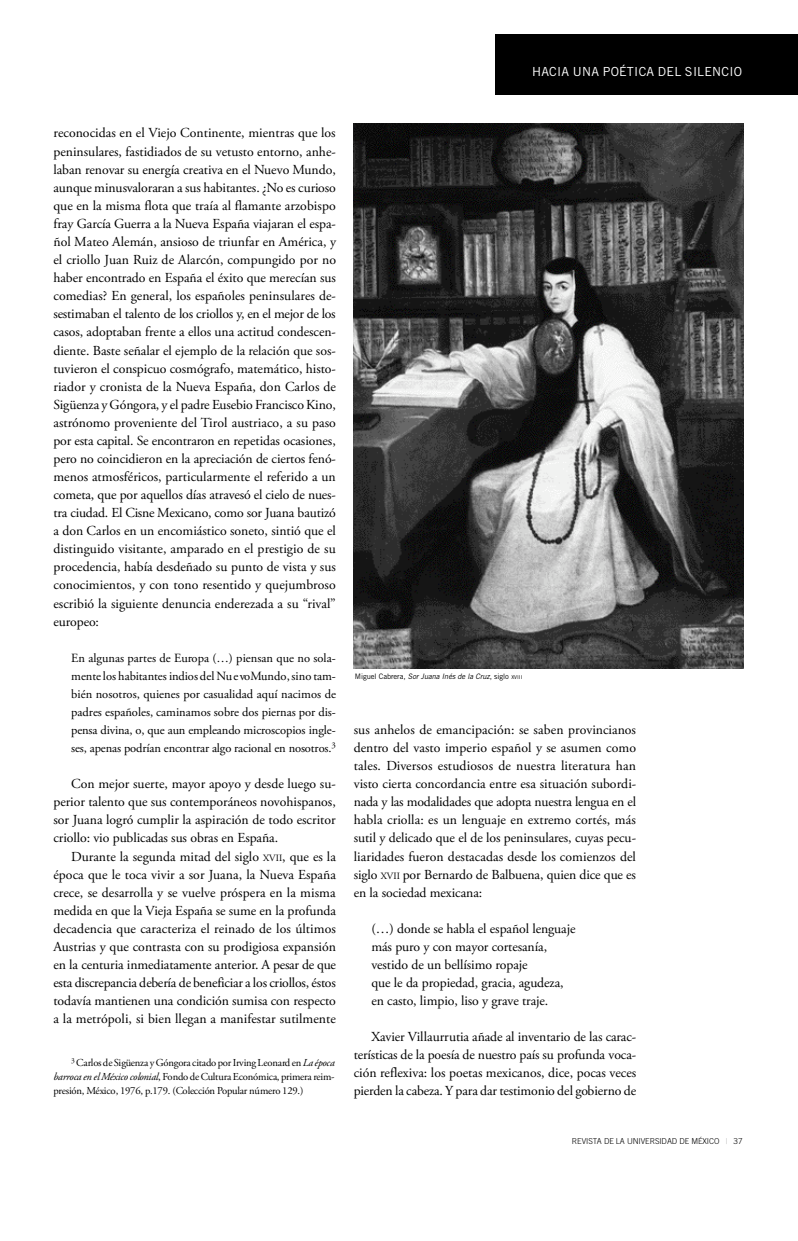
<style>
.page{position:relative;width:798px;height:1241px;background:#fff}
.page>*{position:absolute;margin:0;border:0;box-sizing:border-box;transform-origin:0 0}
.t1{font:13.75px/18.1px "Adobe Garamond Pro";letter-spacing:-.005em;color:#000;text-align:justify}
.t2{font:12.5px/18px "Adobe Garamond Pro";letter-spacing:-.01em;color:#000;text-align:justify}
.t3{font:12.5px "Trade Gothic";letter-spacing:.02em;color:#fff}
.t4{font:10.62px/13.8px "Adobe Garamond Pro";letter-spacing:-.025em;color:#000;text-align:justify}
.t5{font:300 8.12px "Trade Gothic";letter-spacing:-.01em;color:#000}
.t6{font:7.5px "Trade Gothic";letter-spacing:-.01em;color:#000}
.s1{font-size:9.62px}
.s2{font-style:italic}
.s3{font-size:5.25px}
.s4{font-weight:400;color:#bfbfbf}
</style>
<div class="page">
<div style="left:495px;top:34px;width:302px;height:60px;background:#000"></div>
<img style="left:353px;top:123px;width:390px;height:545px">
<p class="t3" style="left:532px;top:67px;width:211px">HACIA UNA POÉTICA DEL SILENCIO</p>
<p class="t1" style="left:53px;top:125px;width:284px">reconocidas en el Viejo Continente, mientras que los peninsulares, fastidiados de su vetusto entorno, anhe&shy;laban renovar su energía creativa en el Nuevo Mundo, aunque minusvaloraran a sus habitantes. ¿No es curioso que en la misma flota que traía al flamante arzobispo fray García Guerra a la Nueva España viajaran el espa&shy;ñol Mateo Alemán, ansioso de triunfar en América, y el criollo Juan Ruiz de Alarcón, compungido por no haber encontrado en España el éxito que merecían sus comedias? En general, los españoles peninsulares de&shy;sestimaban el talento de los criollos y, en el mejor de los casos, adoptaban frente a ellos una actitud condescen&shy;diente. Baste señalar el ejemplo de la relación que sos&shy;tuvieron el conspicuo cosmógrafo, matemático, histo&shy;riador y cronista de la Nueva España, don Carlos de Sigüenza y Góngora, y el padre Eusebio Francisco Kino, astrónomo proveniente del Tirol austriaco, a su paso por esta capital. Se encontraron en repetidas ocasiones, pero no coincidieron en la apreciación de ciertos fenó&shy;menos atmosféricos, particularmente el referido a un cometa, que por aquellos días atravesó el cielo de nues&shy;tra ciudad. El Cisne Mexicano, como sor Juana bautizó a don Carlos en un encomiástico soneto, sintió que el distinguido visitante, amparado en el prestigio de su procedencia, había desdeñado su punto de vista y sus conocimientos, y con tono resentido y quejumbroso escribió la siguiente denuncia enderezada a su “rival” europeo:</p>
<p class="t2" style="left:71px;top:649px;width:266px">En algunas partes de Europa (…) piensan que no sola&shy;mente los habitantes indios del Nu e vo Mundo, sino tam&shy;bién nosotros, quienes por casualidad aquí nacimos de padres españoles, caminamos sobre dos piernas por dis&shy;pensa divina, o, que aun empleando microscopios ingle&shy;ses, apenas podrían encontrar algo racional en nosotros.<sup>3</sup></p>
<p class="t1" style="left:53px;top:776px;width:284px;text-indent:18px">Con mejor suerte, mayor apoyo y desde luego su&shy;perior talento que sus contemporáneos novohispanos, sor Juana logró cumplir la aspiración de todo escritor criollo: vio publicadas sus obras en España.</p>
<p class="t1" style="left:53px;top:848px;width:284px;text-indent:18px">Durante la segunda mitad del siglo <span class="s1">XVII</span>, que es la época que le toca vivir a sor Juana, la Nueva España crece, se desarrolla y se vuelve próspera en la misma medida en que la Vieja España se sume en la profunda decadencia que caracteriza el reinado de los últimos Austrias y que contrasta con su prodigiosa expansión en la centuria inmediatamente anterior. A pesar de que esta discrepancia debería de beneficiar a los criollos, éstos todavía mantienen una condición sumisa con respecto a la metrópoli, si bien llegan a manifestar sutilmente</p>
<p class="t4" style="left:53px;top:1056px;width:283px;text-indent:18px"><sup>3</sup> Carlos deSigüenza yGóngora citado porIrvingLeonard en<span class="s2">La época b a rroca en elMéxico colonial</span>, Fondo de Cultura Económica, primera re im&shy;p resión, México, 1976, p.179. (Colección Popular número 129.)</p>
<p class="t6" style="left:355px;top:673px;width:169px">Miguel Cabrera, <span class="s2">Sor Juana Inés de la Cruz</span>, siglo <span class="s3">XVIII</span></p>
<p class="t1" style="left:353px;top:721px;width:284px">sus anhelos de emancipación: se saben provincianos dentro del vasto imperio español y se asumen como tales. Diversos estudiosos de nuestra literatura han visto cierta concordancia entre esa situación subordi&shy;nada y las modalidades que adopta nuestra lengua en el habla criolla: es un lenguaje en extremo cortés, más sutil y delicado que el de los peninsulares, cuyas pecu&shy;liaridades fueron destacadas desde los comienzos del siglo <span class="s1">XVII</span> por Bernardo de Balbuena, quien dice que es en la sociedad mexicana:</p>
<p class="t1" style="left:371px;top:920px;width:205px;text-align:left">(…) donde se habla el español lenguaje más puro y con mayor cortesanía, vestido de un bellísimo ropaje<br>que le da propiedad, gracia, agudeza, en casto, limpio, liso y grave traje.</p>
<p class="t1" style="left:353px;top:1029px;width:284px;text-indent:18px">Xavier Villaurrutia añade al inventario de las carac&shy;terísticas de la poesía de nuestro país su profunda voca&shy;ción reflexiva: los poetas mexicanos, dice, pocas veces p ie rden la cabeza. Y para dar testimonio del gobierno de</p>
<p class="t5" style="left:571px;top:1137px;width:172px">REVISTA DE LA UNIVERSIDAD DE MÉXICO <span class="s4">|</span> 37</p>
</div>
